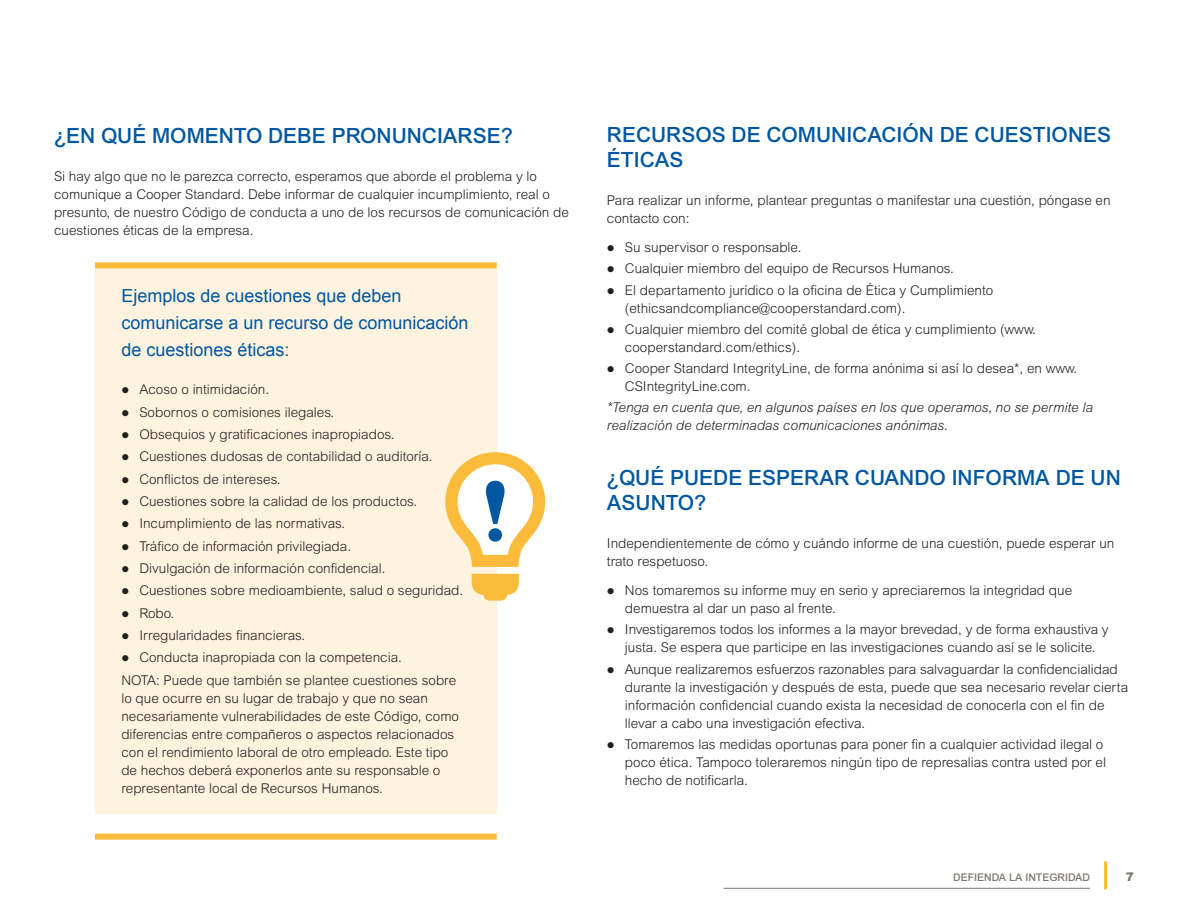
<style>
.page{position:relative;width:1188px;height:918px;background:#fff}
.page>*{position:absolute;margin:0;border:0;box-sizing:border-box;transform-origin:0 0}
.t1{font:500 21px/25.5px "Arial MT Std";color:#0157a1}
.t2{font:18px/27px "Arial";color:#0157a1}
.t3{font:300 13.5px/18px "Arial MT Std";color:#231f20}
.t4{font:italic 300 13.5px/18px "Arial MT Std";color:#231f20}
.t5{font:900 12px "Arial MT Std";color:#7d7673}
.t6{font:500 10.5px "Arial MT Std";color:#7d7673}
</style>
<div class="page">
<hr style="left:724px;top:888px;width:366px;height:1px;background:#7d7673">
<hr style="left:1104px;top:861px;width:3px;height:28px;background:#fdbb3b">
<div style="left:95px;top:262px;width:402px;height:552px;background:#fef3de"></div>
<div style="left:95px;top:262px;width:402px;height:6px;background:#fdbb3b"></div>
<div style="left:95px;top:834px;width:402px;height:6px;background:#fdbb3b"></div>
<svg style="left:472px;top:574px;width:47px;height:27px"></svg>
<svg style="left:445px;top:452px;width:100px;height:115px"></svg>
<h1 class="t1" style="left:54px;top:123px;width:460px">¿EN QUÉ MOMENTO DEBE PRONUNCIARSE?</h1>
<p class="t3" style="left:54px;top:167px;width:516px">Si hay algo que no le parezca correcto, esperamos que aborde el problema y lo comunique a Cooper Standard. Debe informar de cualquier incumplimiento, real o presunto, de nuestro Código de conducta a uno de los recursos de comunicación de cuestiones éticas de la empresa.</p>
<h2 class="t2" style="left:121px;top:283px;width:349px">Ejemplos de cuestiones que deben comunicarse a un recurso de comunicación de cuestiones éticas:</h2>
<p class="t3" style="left:121px;top:381px;width:149px">● Acoso o intimidación.</p>
<p class="t3" style="left:121px;top:403px;width:215px">● Sobornos o comisiones ilegales.</p>
<p class="t3" style="left:121px;top:425px;width:275px">● Obsequios y gratificaciones inapropiados.</p>
<p class="t3" style="left:121px;top:448px;width:313px">● Cuestiones dudosas de contabilidad o auditoría.</p>
<p class="t3" style="left:121px;top:470px;width:161px">● Conflictos de intereses.</p>
<p class="t3" style="left:121px;top:492px;width:297px">● Cuestiones sobre la calidad de los productos.</p>
<p class="t3" style="left:121px;top:515px;width:225px">● Incumplimiento de las normativas.</p>
<p class="t3" style="left:121px;top:537px;width:231px">● Tráfico de información privilegiada.</p>
<p class="t3" style="left:121px;top:559px;width:266px">● Divulgación de información confidencial.</p>
<p class="t3" style="left:121px;top:582px;width:343px">● Cuestiones sobre medioambiente, salud o seguridad.</p>
<p class="t3" style="left:121px;top:604px;width:55px">● Robo.</p>
<p class="t3" style="left:121px;top:626px;width:185px">● Irregularidades financieras.</p>
<p class="t3" style="left:121px;top:646px;width:336px;line-height:22.4px">● Conducta inapropiada con la competencia.<br>NOTA: Puede que también se plantee cuestiones sobre</p>
<p class="t3" style="left:121px;top:689px;width:339px">lo que ocurre en su lugar de trabajo y que no sean necesariamente vulnerabilidades de este Código, como diferencias entre compañeros o aspectos relacionados con el rendimiento laboral de otro empleado. Este tipo de hechos deberá exponerlos ante su responsable o representante local de Recursos Humanos.</p>
<h1 class="t1" style="left:607px;top:121px;width:506px">RECURSOS DE COMUNICACIÓN DE CUESTIONES<br>ÉTICAS</h1>
<p class="t3" style="left:607px;top:192px;width:505px">Para realizar un informe, plantear preguntas o manifestar una cuestión, póngase en contacto con:</p>
<p class="t3" style="left:607px;top:238px;width:196px">● Su supervisor o responsable.</p>
<p class="t3" style="left:607px;top:260px;width:348px">● Cualquier miembro del equipo de Recursos Humanos.</p>
<p class="t3" style="left:625px;top:281px;width:370px;text-indent:-18px">● El departamento jurídico o la oficina de Ética y Cumplimiento (ethicsandcompliance@cooperstandard.com).</p>
<p class="t3" style="left:625px;top:320px;width:413px;text-indent:-18px">● Cualquier miembro del comité global de ética y cumplimiento (www. cooperstandard.com/ethics).</p>
<p class="t3" style="left:625px;top:359px;width:454px;text-indent:-18px">● Cooper Standard IntegrityLine, de forma anónima si así lo desea*, en www.<br>CSIntegrityLine.com.</p>
<p class="t4" style="left:607px;top:399px;width:487px">*Tenga en cuenta que, en algunos países en los que operamos, no se permite la realización de determinadas comunicaciones anónimas.</p>
<h1 class="t1" style="left:607px;top:464px;width:515px">¿QUÉ PUEDE ESPERAR CUANDO INFORMA DE UN<br>ASUNTO?</h1>
<p class="t3" style="left:607px;top:535px;width:509px">Independientemente de cómo y cuándo informe de una cuestión, puede esperar un trato respetuoso.</p>
<p class="t3" style="left:625px;top:581px;width:449px;text-indent:-18px">● Nos tomaremos su informe muy en serio y apreciaremos la integridad que demuestra al dar un paso al frente.</p>
<p class="t3" style="left:607px;top:621px;width:503px;text-align:center">● Investigaremos todos los informes a la mayor brevedad, y de forma exhaustiva y justa. Se espera que participe en las investigaciones cuando así se le solicite.</p>
<p class="t3" style="left:625px;top:660px;width:505px;text-indent:-18px">● Aunque realizaremos esfuerzos razonables para salvaguardar la confidencialidad durante la investigación y después de esta, puede que sea necesario revelar cierta información confidencial cuando exista la necesidad de conocerla con el fin de llevar a cabo una investigación efectiva.</p>
<p class="t3" style="left:625px;top:735px;width:483px;text-indent:-18px">● Tomaremos las medidas oportunas para poner fin a cualquier actividad ilegal o poco ética. Tampoco toleraremos ningún tipo de represalias contra usted por el hecho de notificarla.</p>
<p class="t6" style="left:953px;top:871px;width:138px">DEFIENDA LA INTEGRIDAD</p>
<p class="t5" style="left:1126px;top:869px;width:10px">7</p>
</div>
